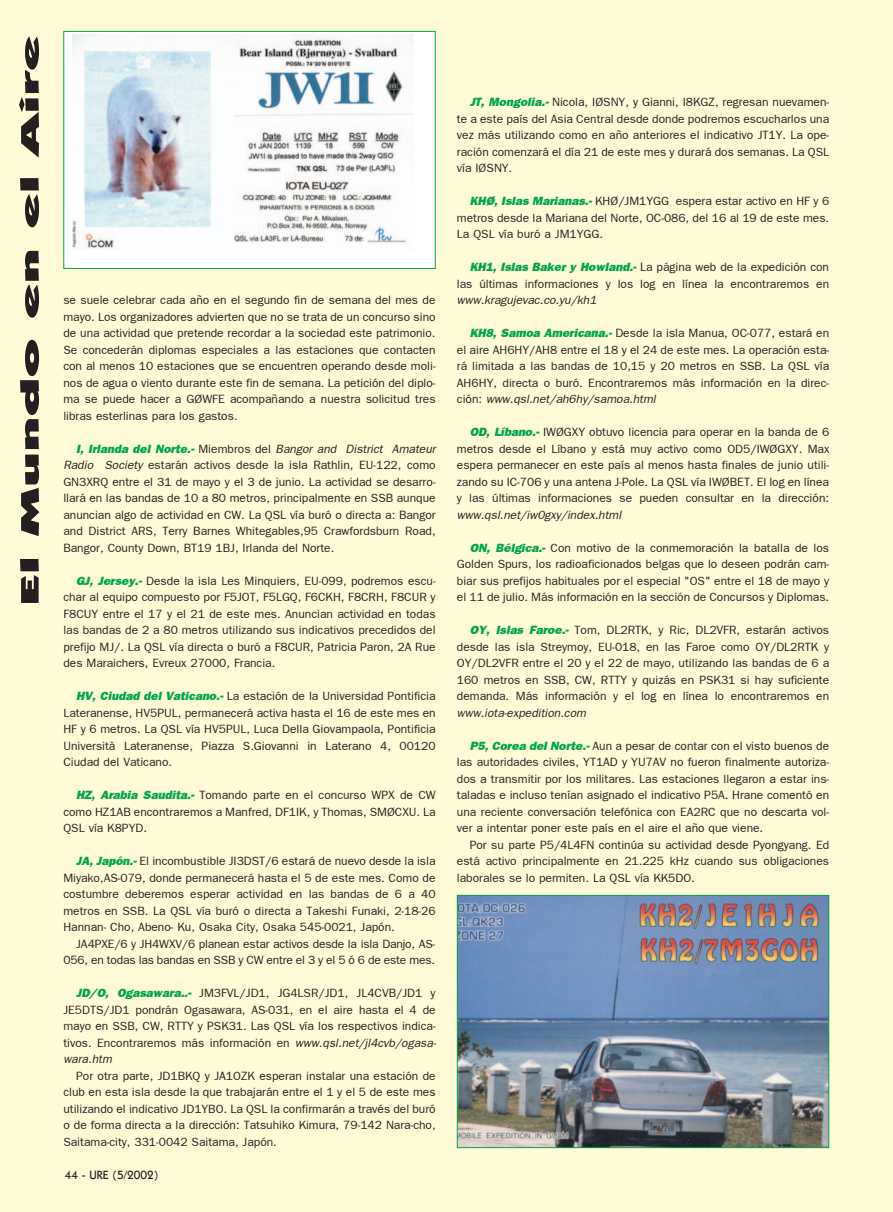
<style>
.page{position:relative;width:893px;height:1212px;background:#fff}
.page>*{position:absolute;margin:0;border:0;box-sizing:border-box;transform-origin:0 0}
.t1{font:900 25.5px "Itc Kabel";color:#231f20;scale:2.5 1}
.t2{font:12px/16.5px "Franklin Gothic";color:#231f20;text-align:justify}
.t3{font:italic 12px "Franklin Gothic";color:#231f20}
.t4{font:500 12px "Itc Kabel";color:#231f20}
.s1{font-weight:800;font-style:italic;color:#00a54f}
.s2{font-style:italic}
</style>
<div class="page">
<div style="left:0;top:0;width:892px;height:1212px;background:#fffbd6"></div>
<div style="left:64px;top:31px;width:371px;height:237px;background:#fff"></div>
<img style="left:72px;top:35px;width:341px;height:214px">
<div style="left:63px;top:31px;width:372px;height:238px;border:1px solid #00a54f"></div>
<img style="left:459px;top:897px;width:368px;height:249px">
<div style="left:457px;top:895px;width:372px;height:253px;border:1px solid #00a54f"></div>
<h1 class="t1" style="left:20px;top:606px;width:230px;rotate:-90deg">El Mundo en el Aire</h1>
<p class="t2" style="left:63px;top:293px;width:374px">se suele celebrar cada año en el segundo fin de semana del mes de mayo. Los organizadores advierten que no se trata de un concurso sino de una actividad que pretende recordar a la sociedad este patrimonio.<br>Se concederán diplomas especiales a las estaciones que contacten con al menos 10 estaciones que se encuentren operando desde moli&shy;nos de agua o viento durante este fin de semana. La petición del diplo&shy;ma se puede hacer a GØWFE acompañando a nuestra solicitud tres libras esterlinas para los gastos.</p>
<p class="t2" style="left:63px;top:441px;width:374px;text-indent:13px"><span class="s1">I, Irlanda del Norte.-</span> Miembros del <span class="s2">Bangor and District Amateur Radio Society</span> estarán activos desde la isla Rathlin, EU-122, como GN3XRQ entre el 31 de mayo y el 3 de junio. La actividad se desarro&shy;llará en las bandas de 10 a 80 metros, principalmente en SSB aunque anuncian algo de actividad en CW. La QSL vía buró o directa a: Bangor and District ARS, Terry Barnes Whitegables,95 Crawfordsburn Road, Bangor, County Down, BT19 1BJ, Irlanda del Norte.</p>
<p class="t2" style="left:63px;top:573px;width:374px;text-indent:13px"><span class="s1">GJ, Jersey.-</span> Desde la isla Les Minquiers, EU-099, podremos escu&shy;char al equipo compuesto por F5JOT, F5LGQ, F6CKH, F8CRH, F8CUR y F8CUY entre el 17 y el 21 de este mes. Anuncian actividad en todas las bandas de 2 a 80 metros utilizando sus indicativos precedidos del prefijo MJ/. La QSL vía directa o buró a F8CUR, Patricia Paron, 2A Rue des Maraichers, Evreux 27000, Francia.</p>
<p class="t2" style="left:63px;top:689px;width:374px;text-indent:13px"><span class="s1">HV, Ciudad del Vaticano.-</span> La estación de la Universidad Pontificia Lateranense, HV5PUL, permanecerá activa hasta el 16 de este mes en HF y 6 metros. La QSL vía HV5PUL, Luca Della Giovampaola, Pontificia Università Lateranense, Piazza S.Giovanni in Laterano 4, 00120<br>Ciudad del Vaticano.</p>
<p class="t2" style="left:63px;top:788px;width:374px;text-indent:13px"><span class="s1">HZ, Arabia Saudita.-</span> Tomando parte en el concurso WPX de CW como HZ1AB encontraremos a Manfred, DF1IK, y Thomas, SMØCXU. La QSL vía K8PYD.</p>
<p class="t2" style="left:63px;top:854px;width:374px;text-indent:13px"><span class="s1">JA, Japón.-</span> El incombustible JI3DST/6 estará de nuevo desde la isla Miyako,AS-079, donde permanecerá hasta el 5 de este mes. Como de costumbre deberemos esperar actividad en las bandas de 6 a 40 metros en SSB. La QSL vía buró o directa a Takeshi Funaki, 2-18-26<br>Hannan- Cho, Abeno- Ku, Osaka City, Osaka 545-0021, Japón.</p>
<p class="t2" style="left:63px;top:936px;width:373px;text-align:right">JA4PXE/6 y JH4WXV/6 planean estar activos desde la isla Danjo, AS-<br>056, en todas las bandas en SSB y CW entre el 3 y el 5 ó 6 de este mes.</p>
<p class="t2" style="left:63px;top:986px;width:374px;text-indent:13px"><span class="s1">JD/O, Ogasawara..-</span> JM3FVL/JD1, JG4LSR/JD1, JL4CVB/JD1 y JE5DTS/JD1 pondrán Ogasawara, AS-031, en el aire hasta el 4 de mayo en SSB, CW, RTTY y PSK31. Las QSL vía los respectivos indica&shy;tivos. Encontraremos más información en <span class="s2">www.qsl.net/jl4cvb/ogasa&shy;wara.htm</span></p>
<p class="t2" style="left:63px;top:1068px;width:374px;text-indent:13px">Por otra parte, JD1BKQ y JA1OZK esperan instalar una estación de club en esta isla desde la que trabajarán entre el 1 y el 5 de este mes utilizando el indicativo JD1YBO. La QSL la confirmarán a través del buró o de forma directa a la dirección: Tatsuhiko Kimura, 79-142 Nara-cho, Saitama-city, 331-0042 Saitama, Japón.</p>
<p class="t4" style="left:65px;top:1170px;width:95px">44 - URE (5/2002)</p>
<p class="t2" style="left:457px;top:95px;width:374px;text-indent:13px"><span class="s1">JT, Mongolia.-</span> Nicola, IØSNY, y Gianni, I8KGZ, regresan nuevamen&shy;te a este país del Asia Central desde donde podremos escucharlos una vez más utilizando como en año anteriores el indicativo JT1Y. La ope&shy;ración comenzará el día 21 de este mes y durará dos semanas. La QSL vía IØSNY.</p>
<p class="t2" style="left:457px;top:194px;width:374px;text-indent:13px"><span class="s1">KHØ, Islas Marianas.-</span> KHØ/JM1YGG espera estar activo en HF y 6 metros desde la Mariana del Norte, OC-086, del 16 al 19 de este mes.<br>La QSL vía buró a JM1YGG.</p>
<p class="t2" style="left:457px;top:260px;width:374px;text-align:right"><span class="s1">KH1, Islas Baker y Howland.-</span> La página web de la expedición con las últimas informaciones y los log en línea la encontraremos en</p>
<p class="t3" style="left:457px;top:296px;width:141px">www.kragujevac.co.yu/kh1</p>
<p class="t2" style="left:457px;top:326px;width:374px;text-indent:13px"><span class="s1">KH8, Samoa Americana.-</span> Desde la isla Manua, OC-077, estará en el aire AH6HY/AH8 entre el 18 y el 24 de este mes. La operación esta&shy;rá limitada a las bandas de 10,15 y 20 metros en SSB. La QSL vía AH6HY, directa o buró. Encontraremos más información en la direc&shy;ción: <span class="s2">www.qsl.net/ah6hy/samoa.html</span></p>
<p class="t2" style="left:457px;top:425px;width:374px;text-indent:13px"><span class="s1">OD, Líbano.-</span> IWØGXY obtuvo licencia para operar en la banda de 6 metros desde el Líbano y está muy activo como OD5/IWØGXY. Max espera permanecer en este país al menos hasta finales de junio utili&shy;zando su IC-706 y una antena J-Pole. La QSL vía IWØBET. El log en línea y las últimas informaciones se pueden consultar en la dirección:</p>
<p class="t3" style="left:457px;top:510px;width:166px">www.qsl.net/iw0gxy/index.html</p>
<p class="t2" style="left:457px;top:540px;width:374px;text-indent:13px"><span class="s1">ON, Bélgica.-</span> Con motivo de la conmemoración la batalla de los Golden Spurs, los radioaficionados belgas que lo deseen podrán cam&shy;biar sus prefijos habituales por el especial "OS" entre el 18 de mayo y el 11 de julio. Más información en la sección de Concursos y Diplomas.</p>
<p class="t2" style="left:457px;top:623px;width:374px;text-indent:13px"><span class="s1">OY, Islas Faroe.-</span> Tom, DL2RTK, y Ric, DL2VFR, estarán activos desde las isla Streymoy, EU-018, en las Faroe como OY/DL2RTK y OY/DL2VFR entre el 20 y el 22 de mayo, utilizando las bandas de 6 a 160 metros en SSB, CW, RTTY y quizás en PSK31 si hay suficiente demanda. Más información y el log en línea lo encontraremos en</p>
<p class="t3" style="left:457px;top:708px;width:131px">www.iota-expedition.com</p>
<p class="t2" style="left:457px;top:738px;width:374px;text-indent:13px"><span class="s1">P5, Corea del Norte.-</span> Aun a pesar de contar con el visto buenos de las autoridades civiles, YT1AD y YU7AV no fueron finalmente autoriza&shy;dos a transmitir por los militares. Las estaciones llegaron a estar ins&shy;taladas e incluso tenían asignado el indicativo P5A. Hrane comentó en una reciente conversación telefónica con EA2RC que no descarta vol&shy;ver a intentar poner este país en el aire el año que viene.</p>
<p class="t2" style="left:457px;top:837px;width:374px;text-indent:13px">Por su parte P5/4L4FN continúa su actividad desde Pyongyang. Ed está activo principalmente en 21.225 kHz cuando sus obligaciones laborales se lo permiten. La QSL vía KK5DO.</p>
</div>
